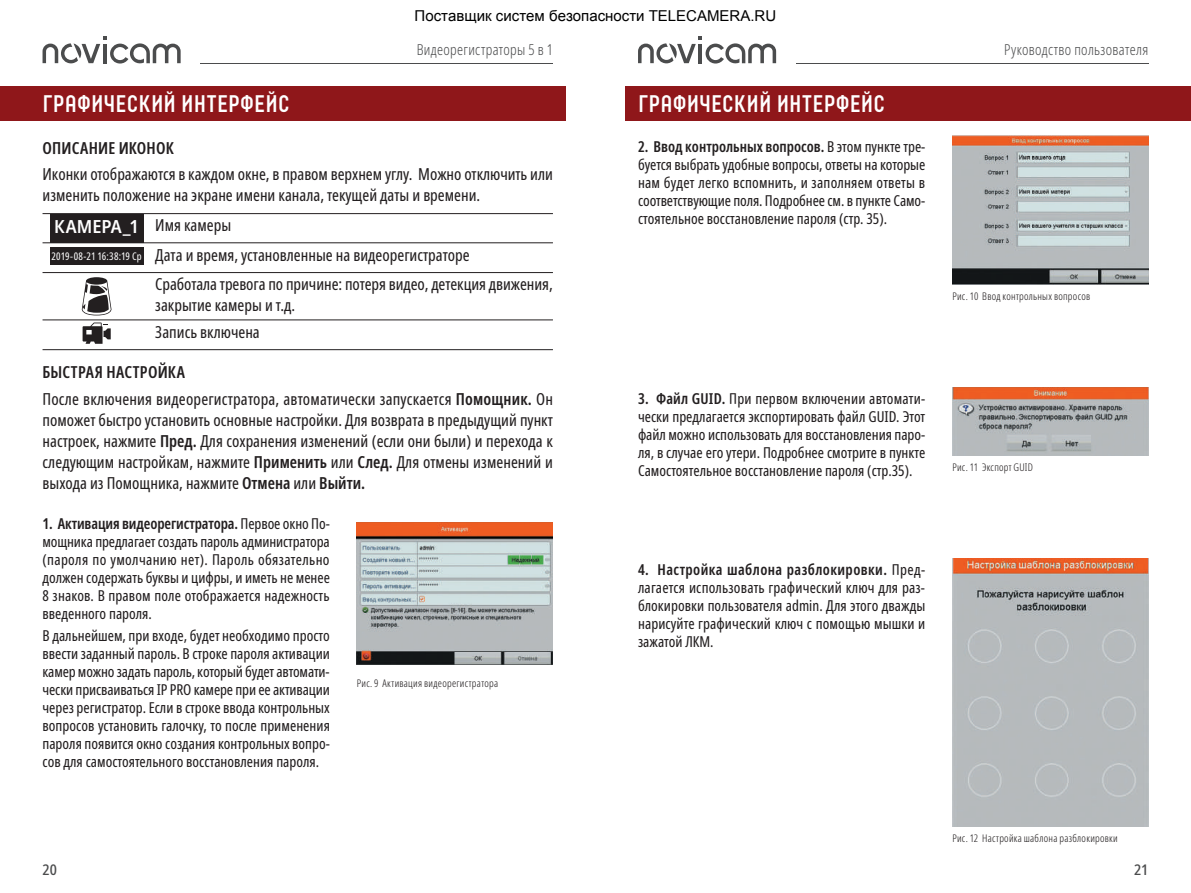
<style>
.page{position:relative;width:1191px;height:893px;background:#fff}
.page>*{position:absolute;margin:0;border:0;box-sizing:border-box;transform-origin:0 0}
.t1{font:700 24px "Neubau Pro";letter-spacing:.01em;color:#fff}
.t2{font:extra-condensed 16.5px/21px "Noto Sans";color:#231f20}
.t3{font:600 extra-condensed 16.5px "Noto Sans";letter-spacing:.01em;color:#231f20}
.t4{font:extra-condensed 15px/18px "Noto Sans";color:#231f20;text-align:justify}
.t5{font:300 condensed 15px "Noto Sans";letter-spacing:.025em;color:#4b4c4d;scale:.9 1}
.t6{font:500 condensed 15px "Noto Sans";color:#4b4c4d}
.t7{font:300 extra-condensed 10.5px "Noto Sans";letter-spacing:.025em;color:#231f20}
.s1{font-weight:600;font-stretch:semi-condensed;font-size:18px;color:#fff}
.s2{font-size:10.5px;color:#fff}
.s3{font-weight:600}
</style>
<div class="page">
<hr style="left:201px;top:63px;width:352px;height:1px;background:#4b4c4d">
<hr style="left:796px;top:63px;width:352px;height:1px;background:#4b4c4d">
<svg style="left:43px;top:37px;width:138px;height:27px"></svg>
<svg style="left:638px;top:37px;width:138px;height:27px"></svg>
<div style="left:625px;top:86px;width:566px;height:34px;background:#8f171a"></div>
<div style="left:0;top:86px;width:566px;height:34px;background:#8f171a"></div>
<hr style="left:43px;top:213px;width:108px;height:1px;background:#231f20">
<hr style="left:43px;top:243px;width:108px;height:1px;background:#231f20">
<hr style="left:43px;top:272px;width:108px;height:1px;background:#231f20">
<hr style="left:43px;top:320px;width:108px;height:1px;background:#231f20">
<hr style="left:43px;top:349px;width:108px;height:1px;background:#231f20">
<hr style="left:151px;top:213px;width:402px;height:1px;background:#231f20">
<hr style="left:151px;top:243px;width:402px;height:1px;background:#231f20">
<hr style="left:151px;top:272px;width:402px;height:1px;background:#231f20">
<hr style="left:151px;top:320px;width:402px;height:1px;background:#231f20">
<hr style="left:151px;top:349px;width:402px;height:1px;background:#231f20">
<div style="left:50px;top:214px;width:93px;height:29px;background:#231f20"></div>
<div style="left:50px;top:248px;width:93px;height:17px;background:#231f20"></div>
<svg style="left:82px;top:277px;width:29px;height:38px"></svg>
<svg style="left:83px;top:323px;width:28px;height:21px"></svg>
<img style="left:357px;top:522px;width:196px;height:143px">
<img style="left:952px;top:136px;width:196px;height:149px">
<img style="left:952px;top:388px;width:196px;height:68px">
<img style="left:952px;top:559px;width:196px;height:267px">
<p class="t5" style="left:417px;top:40px;width:153px">Видеорегистраторы 5 в 1</p>
<p class="t5" style="left:1004px;top:40px;width:162px">Руководство пользователя</p>
<h1 class="t1" style="left:43px;top:90px;width:248px">ГРАФИЧЕСКИЙ ИНТЕРФЕЙС</h1>
<h1 class="t1" style="left:638px;top:90px;width:248px">ГРАФИЧЕСКИЙ ИНТЕРФЕЙС</h1>
<p class="t3" style="left:43px;top:136px;width:133px">ОПИСАНИЕ ИКОНОК</p>
<p class="t2" style="left:43px;top:164px;width:512px">Иконки отображаются в каждом окне, в правом верхнем углу. Можно отключить или изменить положение на экране имени канала, текущей даты и времени.</p>
<p class="t2" style="left:54px;top:215px;width:178px"><span class="s1">КАМЕРА_1</span> Имя камеры</p>
<p class="t2" style="left:51px;top:245px;width:419px"><span class="s2">2019-08-21 16:38:19 Ср</span> Дата и время, установленные на видеорегистраторе</p>
<p class="t2" style="left:155px;top:274px;width:399px">Сработала тревога по причине: потеря видео, детекция движения,</p>
<p class="t2" style="left:155px;top:293px;width:142px;line-height:26.4px">закрытие камеры и т.д.<br>Запись включена</p>
<p class="t2" style="left:43px;top:360px;width:512px;line-height:26.1px"><span class="s3">БЫСТРАЯ НАСТРОЙКА<br></span>После включения видеорегистратора, автоматически запускается <span class="s3">Помощник.</span> Он</p>
<p class="t2" style="left:43px;top:409px;width:512px;text-align:justify">поможет быстро установить основные настройки. Для возврата в предыдущий пункт настроек, нажмите <span class="s3">Пред.</span> Для сохранения изменений (если они были) и перехода к следующим настройкам, нажмите <span class="s3">Применить</span> или <span class="s3">След.</span> Для отмены изменений и выхода из Помощника, нажмите <span class="s3">Отмена</span> или <span class="s3">Выйти.</span></p>
<p class="t4" style="left:638px;top:138px;width:289px"><span class="s3">2. Ввод контрольных вопросов.</span> В этом пункте тре&shy;буется выбрать удобные вопросы, ответы на которые нам будет легко вспомнить, и заполняем ответы в соответствующие поля. Подробнее см. в пункте Само&shy;стоятельное восстановление пароля (стр. 35).</p>
<p class="t4" style="left:638px;top:390px;width:289px"><span class="s3">3. Файл GUID.</span> При первом включении автомати&shy;чески предлагается экспортировать файл GUID. Этот файл можно использовать для восстановления паро&shy;ля, в случае его утери. Подробнее смотрите в пункте Самостоятельное восстановление пароля (стр.35).</p>
<p class="t4" style="left:43px;top:515px;width:289px"><span class="s3">1. Активация видеорегистратора.</span> Первое окно По&shy;мощника предлагает создать пароль администратора (пароля по умолчанию нет). Пароль обязательно должен содержать буквы и цифры, и иметь не менее 8 знаков. В правом поле отображается надежность введенного пароля.</p>
<p class="t4" style="left:43px;top:627px;width:289px">В дальнейшем, при входе, будет необходимо просто ввести заданный пароль. В строке пароля активации камер можно задать пароль, который будет автомати&shy;чески присваиваться IP PRO камере при ее активации через регистратор. Если в строке ввода контрольных вопросов установить галочку, то после применения пароля появится окно создания контрольных вопро&shy;сов для самостоятельного восстановления пароля.</p>
<p class="t7" style="left:357px;top:675px;width:143px">Рис. 9 Активация видеорегистратора</p>
<p class="t4" style="left:638px;top:561px;width:289px"><span class="s3">4. Настройка шаблона разблокировки.</span> Пред&shy;лагается использовать графический ключ для раз&shy;блокировки пользователя admin. Для этого дважды нарисуйте графический ключ с помощью мышки и зажатой ЛКМ.</p>
<p class="t7" style="left:952px;top:289px;width:139px">Рис. 10 Ввод контрольных вопросов</p>
<p class="t7" style="left:952px;top:460px;width:82px">Рис. 11 Экспорт GUID</p>
<p class="t7" style="left:952px;top:831px;width:167px">Рис. 12 Настройка шаблона разблокировки</p>
<p class="t6" style="left:43px;top:859px;width:16px">20</p>
<p class="t6" style="left:1134px;top:859px;width:16px">21</p>
</div>
